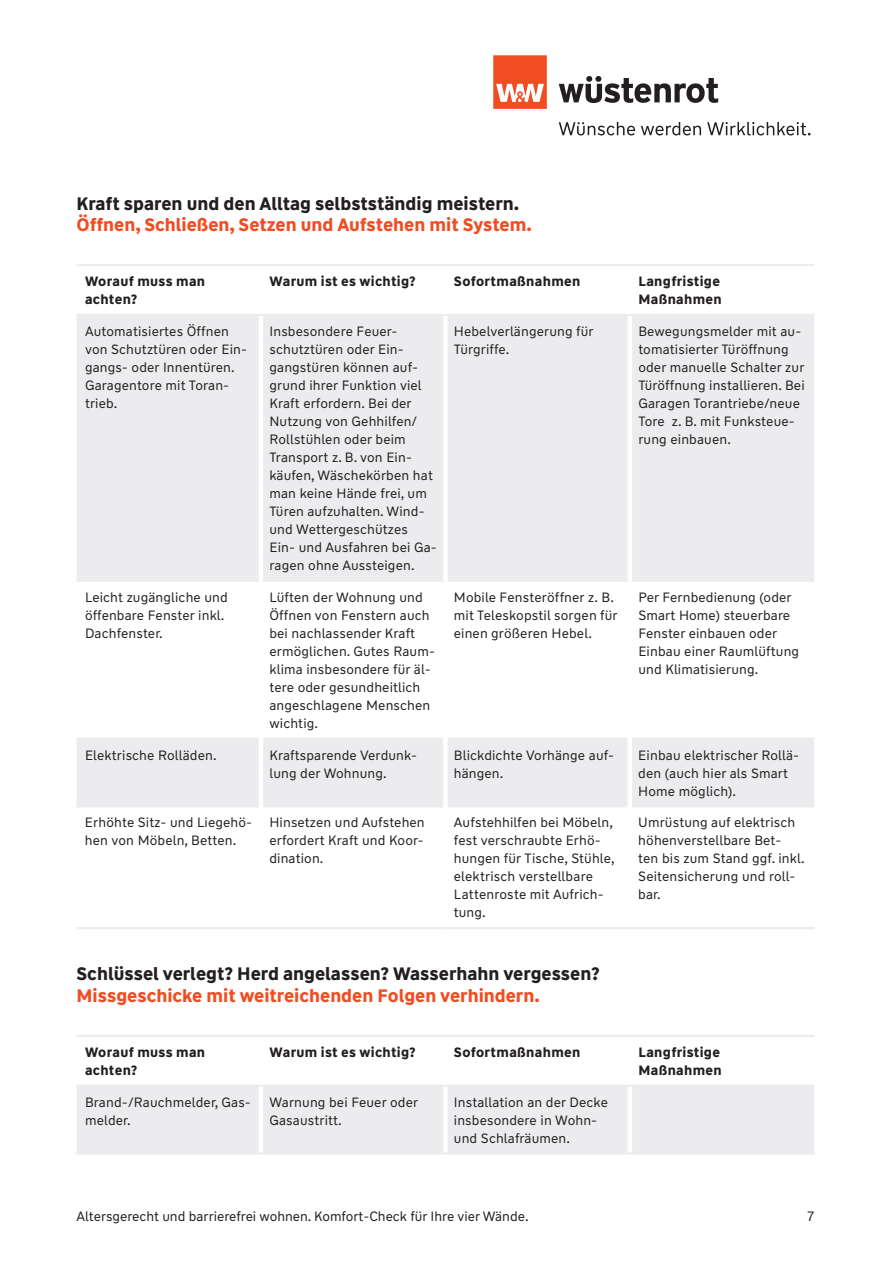
<style>
.page{position:relative;width:893px;height:1263px;background:#fff}
.page>*{position:absolute;margin:0;border:0;box-sizing:border-box;transform-origin:0 0}
.t1{font:700 18px "WW Type";color:#231f20}
.t2{font:700 18px "WW Type";color:#f04d22}
.t3{font:13.5px/18px "WW Type";letter-spacing:.01em;color:#231f20}
.t4{font:700 13.5px/18px "WW Type";letter-spacing:.025em;color:#231f20}
</style>
<div class="page">
<svg style="left:559px;top:122px;width:251px;height:13px"></svg>
<svg style="left:559px;top:76px;width:159px;height:27px"></svg>
<svg style="left:493px;top:55px;width:54px;height:54px;background:#f2704d"></svg>
<div style="left:77px;top:316px;width:737px;height:264px;background:#ececee"></div>
<div style="left:77px;top:740px;width:737px;height:65px;background:#ececee"></div>
<hr style="left:77px;top:264px;width:184px;height:2px;background:#ececee">
<hr style="left:261px;top:264px;width:184px;height:2px;background:#ececee">
<hr style="left:445px;top:264px;width:185px;height:2px;background:#ececee">
<hr style="left:630px;top:264px;width:184px;height:2px;background:#ececee">
<hr style="left:77px;top:314px;width:184px;height:2px;background:#ececee">
<hr style="left:261px;top:314px;width:184px;height:2px;background:#ececee">
<hr style="left:445px;top:314px;width:185px;height:2px;background:#ececee">
<hr style="left:630px;top:314px;width:184px;height:2px;background:#ececee">
<hr style="left:77px;top:580px;width:182px;height:2px;background:#ececee">
<hr style="left:263px;top:580px;width:180px;height:2px;background:#ececee">
<hr style="left:448px;top:580px;width:180px;height:2px;background:#ececee">
<hr style="left:632px;top:580px;width:182px;height:2px;background:#ececee">
<hr style="left:77px;top:737px;width:182px;height:3px;background:#ececee">
<hr style="left:263px;top:737px;width:180px;height:3px;background:#ececee">
<hr style="left:448px;top:737px;width:180px;height:3px;background:#ececee">
<hr style="left:632px;top:737px;width:182px;height:3px;background:#ececee">
<hr style="left:77px;top:805px;width:182px;height:2px;background:#ececee">
<hr style="left:263px;top:805px;width:180px;height:2px;background:#ececee">
<hr style="left:448px;top:805px;width:180px;height:2px;background:#ececee">
<hr style="left:632px;top:805px;width:182px;height:2px;background:#ececee">
<hr style="left:77px;top:927px;width:184px;height:2px;background:#ececee">
<hr style="left:261px;top:927px;width:184px;height:2px;background:#ececee">
<hr style="left:445px;top:927px;width:185px;height:2px;background:#ececee">
<hr style="left:630px;top:927px;width:184px;height:2px;background:#ececee">
<hr style="left:259px;top:316px;width:4px;height:265px;background:#fff">
<div style="left:443px;top:316px;width:5px;height:265px;background:#fff"></div>
<hr style="left:628px;top:316px;width:4px;height:265px;background:#fff">
<hr style="left:259px;top:738px;width:4px;height:68px;background:#fff">
<div style="left:443px;top:738px;width:5px;height:68px;background:#fff"></div>
<hr style="left:628px;top:738px;width:4px;height:68px;background:#fff">
<div style="left:77px;top:1087px;width:737px;height:65px;background:#ececee"></div>
<hr style="left:77px;top:1035px;width:184px;height:2px;background:#ececee">
<hr style="left:261px;top:1035px;width:184px;height:2px;background:#ececee">
<hr style="left:445px;top:1035px;width:185px;height:2px;background:#ececee">
<hr style="left:630px;top:1035px;width:184px;height:2px;background:#ececee">
<hr style="left:77px;top:1084px;width:184px;height:3px;background:#ececee">
<hr style="left:261px;top:1084px;width:184px;height:3px;background:#ececee">
<hr style="left:445px;top:1084px;width:185px;height:3px;background:#ececee">
<hr style="left:630px;top:1084px;width:184px;height:3px;background:#ececee">
<hr style="left:77px;top:1152px;width:184px;height:2px;background:#ececee">
<hr style="left:261px;top:1152px;width:184px;height:2px;background:#ececee">
<hr style="left:445px;top:1152px;width:185px;height:2px;background:#ececee">
<hr style="left:630px;top:1152px;width:184px;height:2px;background:#ececee">
<hr style="left:259px;top:1087px;width:4px;height:65px;background:#fff">
<div style="left:443px;top:1087px;width:5px;height:65px;background:#fff"></div>
<hr style="left:628px;top:1087px;width:4px;height:65px;background:#fff">
<h1 class="t1" style="left:77px;top:191px;width:444px">Kraft sparen und den Alltag selbstständig meistern.</h1>
<h1 class="t2" style="left:77px;top:213px;width:457px">Öffnen, Schließen, Setzen und Aufstehen mit System.</h1>
<p class="t4" style="left:85px;top:273px;width:122px">Worauf muss man achten?</p>
<p class="t4" style="left:269px;top:273px;width:148px">Warum ist es wichtig?</p>
<p class="t4" style="left:454px;top:273px;width:128px">Sofortmaßnahmen</p>
<p class="t4" style="left:638px;top:273px;width:85px">Langfristige<br>Maßnahmen</p>
<p class="t3" style="left:85px;top:322px;width:163px">Automatisiertes Öffnen von Schutztüren oder Ein&shy;gangs- oder Innentüren.<br>Garagentore mit Toran&shy;trieb.</p>
<p class="t3" style="left:269px;top:322px;width:169px">Insbesondere Feuer&shy;schutztüren oder Ein&shy;gangstüren können auf&shy;grund ihrer Funktion viel<br>Kraft erfordern. Bei der<br>Nutzung von Gehhilfen/<br>Rollstühlen oder beim<br>Transport z. B. von Ein&shy;käufen, Wäschekörben hat man keine Hände frei, um<br>Türen aufzuhalten. Wind&shy;und Wettergeschützes<br>Ein- und Ausfahren bei Ga&shy;ragen ohne Aussteigen.</p>
<p class="t3" style="left:454px;top:322px;width:141px">Hebelverlängerung für<br>Türgriffe.</p>
<p class="t3" style="left:638px;top:322px;width:168px">Bewegungsmelder mit au&shy;tomatisierter Türöffnung oder manuelle Schalter zur<br>Türöffnung installieren. Bei<br>Garagen Torantriebe/neue<br>Tore z. B. mit Funksteue&shy;rung einbauen.</p>
<p class="t3" style="left:85px;top:588px;width:144px">Leicht zugängliche und öffenbare Fenster inkl.<br>Dachfenster.</p>
<p class="t3" style="left:269px;top:588px;width:167px">Lüften der Wohnung und<br>Öffnen von Fenstern auch bei nachlassender Kraft ermöglichen. Gutes Raum&shy;klima insbesondere für äl&shy;tere oder gesundheitlich angeschlagene Menschen wichtig.</p>
<p class="t3" style="left:454px;top:588px;width:165px">Mobile Fensteröffner z. B. mit Teleskopstil sorgen für einen größeren Hebel.</p>
<p class="t3" style="left:638px;top:588px;width:162px">Per Fernbedienung (oder<br>Smart Home) steuerbare<br>Fenster einbauen oder<br>Einbau einer Raumlüftung und Klimatisierung.</p>
<p class="t3" style="left:85px;top:746px;width:133px">Elektrische Rolläden.</p>
<p class="t3" style="left:269px;top:746px;width:149px">Kraftsparende Verdunk&shy;lung der Wohnung.</p>
<p class="t3" style="left:454px;top:746px;width:162px">Blickdichte Vorhänge auf&shy;hängen.</p>
<p class="t3" style="left:638px;top:746px;width:162px">Einbau elektrischer Rollä&shy;den (auch hier als Smart<br>Home möglich).</p>
<p class="t3" style="left:85px;top:814px;width:169px">Erhöhte Sitz- und Liegehö&shy;hen von Möbeln, Betten.</p>
<p class="t3" style="left:269px;top:814px;width:157px;text-align:justify">Hinsetzen und Aufstehen erfordert Kraft und Koor&shy;dination.</p>
<p class="t3" style="left:454px;top:814px;width:162px">Aufstehhilfen bei Möbeln, fest verschraubte Erhö&shy;hungen für Tische, Stühle, elektrisch verstellbare<br>Lattenroste mit Aufrich&shy;tung.</p>
<p class="t3" style="left:638px;top:814px;width:168px">Umrüstung auf elektrisch höhenverstellbare Bet&shy;ten bis zum Stand ggf. inkl.<br>Seitensicherung und roll&shy;bar.</p>
<h1 class="t1" style="left:77px;top:962px;width:525px">Schlüssel verlegt? Herd angelassen? Wasserhahn vergessen?</h1>
<h1 class="t2" style="left:77px;top:984px;width:465px">Missgeschicke mit weitreichenden Folgen verhindern.</h1>
<p class="t4" style="left:85px;top:1043px;width:122px">Worauf muss man achten?</p>
<p class="t4" style="left:269px;top:1043px;width:148px">Warum ist es wichtig?</p>
<p class="t4" style="left:454px;top:1043px;width:128px">Sofortmaßnahmen</p>
<p class="t4" style="left:638px;top:1043px;width:85px">Langfristige<br>Maßnahmen</p>
<p class="t3" style="left:85px;top:1093px;width:167px">Brand-/Rauchmelder, Gas&shy;melder.</p>
<p class="t3" style="left:269px;top:1093px;width:150px">Warnung bei Feuer oder<br>Gasaustritt.</p>
<p class="t3" style="left:454px;top:1093px;width:156px">Installation an der Decke insbesondere in Wohn&shy;und Schlafräumen.</p>
<p class="t3" style="left:77px;top:1207px;width:454px">Altersgerecht und barrierefrei wohnen. Komfort-Check für Ihre vier Wände.</p>
<p class="t3" style="left:807px;top:1207px;width:8px">7</p>
</div>
